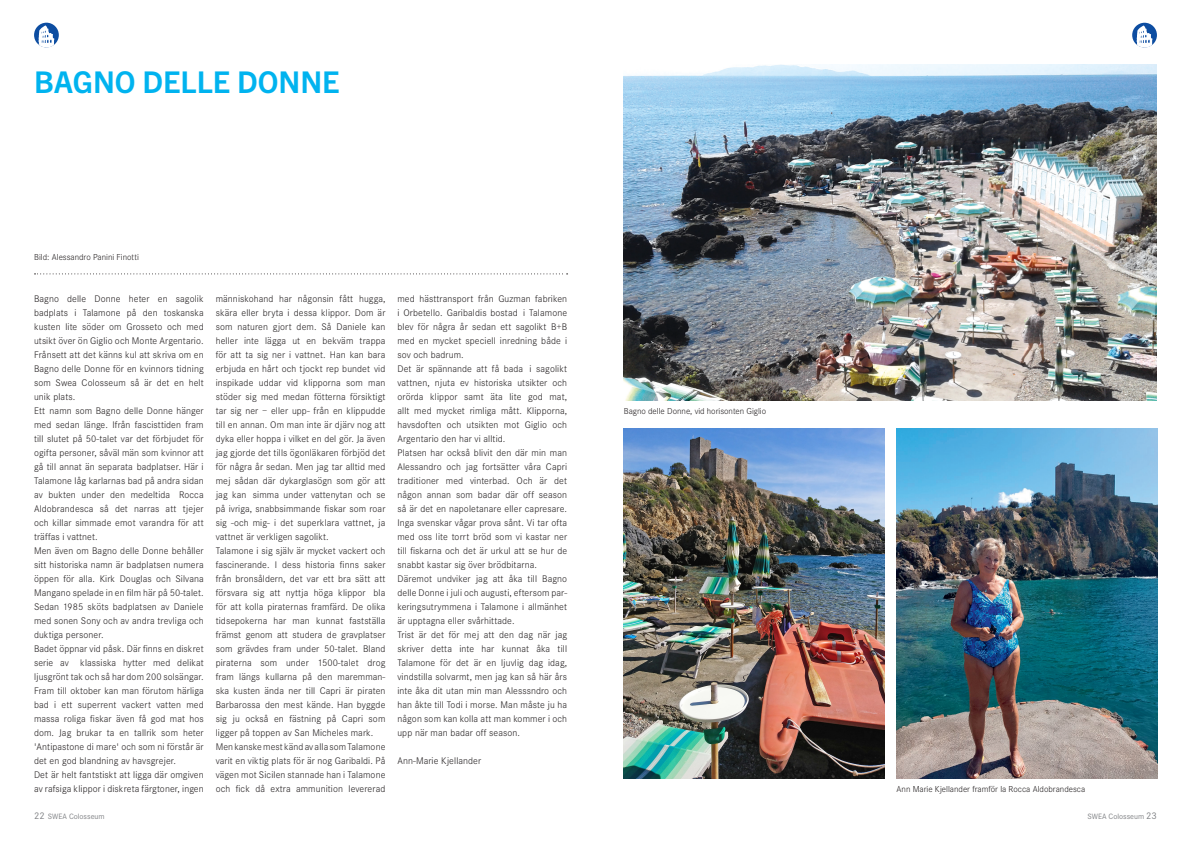
<style>
.page{position:relative;width:1191px;height:842px;background:#fff}
.page>*{position:absolute;margin:0;border:0;box-sizing:border-box;transform-origin:0 0}
.t1{font:700 30px "Trade Gothic Next LT Pro";color:#00b3ef}
.t2{font:300 10px/14px "Corporate S";letter-spacing:.01em;color:#231f20}
.t3{font:300 9px "Corporate S";color:#231f20}
.t4{font:8px "Corporate S";color:#808285}
.s1{font-size:10px}
</style>
<div class="page">
<div style="left:34px;top:23px;width:25px;height:24px;background:#0d4da1;border-radius:50%"></div>
<svg style="left:38px;top:25px;width:16px;height:23px"></svg>
<div style="left:1132px;top:23px;width:25px;height:24px;background:#0d4da1;border-radius:50%"></div>
<svg style="left:1136px;top:26px;width:16px;height:22px"></svg>
<svg style="left:35px;top:273px;width:532px;height:1px"></svg>
<img style="left:624px;top:64px;width:533px;height:336px">
<img style="left:624px;top:428px;width:260px;height:350px">
<img style="left:896px;top:428px;width:261px;height:350px">
<h1 class="t1" style="left:34px;top:61px;width:307px">BAGNO DELLE DONNE</h1>
<p class="t3" style="left:34px;top:252px;width:106px">Bild: Alessandro Panini Finotti</p>
<p class="t2" style="left:34px;top:292px;width:171px">Bagno delle Donne heter en sagolik badplats i Talamone på den toskanska kusten lite söder om Grosseto och med utsikt över ön Giglio och Monte Argentario.<br>Frånsett att det känns kul att skriva om en Bagno delle Donne för en kvinnors tidning som Swea Colosseum så är det en helt unik plats.<br>Ett namn som Bagno delle Donne hänger med sedan länge. Ifrån fascisttiden fram till slutet på 50-talet var det förbjudet för ogifta personer, såväl män som kvinnor att gå till annat än separata badplatser. Här i Talamone låg karlarnas bad på andra sidan av bukten under den medeltida Rocca Aldobrandesca så det narras att tjejer och killar simmade emot varandra för att träffas i vattnet.<br>Men även om Bagno delle Donne behåller sitt historiska namn är badplatsen numera öppen för alla. Kirk Douglas och Silvana Mangano spelade in en film här på 50-talet.<br>Sedan 1985 sköts badplatsen av Daniele med sonen Sony och av andra trevliga och duktiga personer.<br>Badet öppnar vid påsk. Där finns en diskret serie av klassiska hytter med delikat ljusgrönt tak och så har dom 200 solsängar.<br>Fram till oktober kan man förutom härliga bad i ett superrent vackert vatten med massa roliga fiskar även få god mat hos dom. Jag brukar ta en tallrik som heter 'Antipastone di mare' och som ni förstår är det en god blandning av havsgrejer.<br>Det är helt fantstiskt att ligga där omgiven av rafsiga klippor i diskreta färgtoner, ingen</p>
<p class="t2" style="left:216px;top:292px;width:171px">människohand har någonsin fått hugga, skära eller bryta i dessa klippor. Dom är som naturen gjort dem. Så Daniele kan heller inte lägga ut en bekväm trappa för att ta sig ner i vattnet. Han kan bara erbjuda en hårt och tjockt rep bundet vid inspikade uddar vid klipporna som man stöder sig med medan fötterna försiktigt tar sig ner – eller upp- från en klippudde till en annan. Om man inte är djärv nog att dyka eller hoppa i vilket en del gör. Ja även jag gjorde det tills ögonläkaren förbjöd det för några år sedan. Men jag tar alltid med mej sådan där dykarglasögn som gör att jag kan simma under vattenytan och se på ivriga, snabbsimmande fiskar som roar sig -och mig- i det superklara vattnet, ja vattnet är verkligen sagolikt.<br>Talamone i sig själv är mycket vackert och fascinerande. I dess historia finns saker från bronsåldern, det var ett bra sätt att försvara sig att nyttja höga klippor bla för att kolla piraternas framfärd. De olika tidsepokerna har man kunnat fastställa främst genom att studera de gravplatser som grävdes fram under 50-talet. Bland piraterna som under 1500-talet drog fram längs kullarna på den maremman&shy;ska kusten ända ner till Capri är piraten Barbarossa den mest kände. Han byggde sig ju också en fästning på Capri som ligger på toppen av San Micheles mark.<br>Men kanske mest känd av alla som Talamone varit en viktig plats för är nog Garibaldi. På vägen mot Sicilen stannade han i Talamone och fick då extra ammunition levererad</p>
<p class="t2" style="left:397px;top:292px;width:171px">med hästtransport från Guzman fabriken i Orbetello. Garibaldis bostad i Talamone blev för några år sedan ett sagolikt B+B med en mycket speciell inredning både i sov och badrum.<br>Det är spännande att få bada i sagolikt vattnen, njuta ev historiska utsikter och orörda klippor samt äta lite god mat, allt med mycket rimliga mått. Klipporna, havsdoften och utsikten mot Giglio och Argentario den har vi alltid.<br>Platsen har också blivit den där min man Alessandro och jag fortsätter våra Capri traditioner med vinterbad. Och är det någon annan som badar där off season så är det en napoletanare eller capresare.<br>Inga svenskar vågar prova sånt. Vi tar ofta med oss lite torrt bröd som vi kastar ner till fiskarna och det är urkul att se hur de snabbt kastar sig över brödbitarna.<br>Däremot undviker jag att åka till Bagno delle Donne i juli och augusti, eftersom par&shy;keringsutrymmena i Talamone i allmänhet är upptagna eller svårhittade.<br>Trist är det för mej att den dag när jag skriver detta inte har kunnat åka till Talamone för det är en ljuvlig dag idag, vindstilla solvarmt, men jag kan så här års inte åka dit utan min man Alesssndro och han åkte till Todi i morse. Man måste ju ha någon som kan kolla att man kommer i och upp när man badar off season.</p>
<p class="t2" style="left:397px;top:754px;width:85px">Ann-Marie Kjellander</p>
<p class="t3" style="left:624px;top:406px;width:144px">Bagno delle Donne, vid horisonten Giglio</p>
<p class="t3" style="left:896px;top:784px;width:190px">Ann Marie Kjellander framför la Rocca Aldobrandesca</p>
<p class="t4" style="left:34px;top:812px;width:72px"><span class="s1">22</span> SWEA Colosseum</p>
<p class="t4" style="left:1087px;top:812px;width:71px">SWEA Colosseum <span class="s1">23</span></p>
</div>
